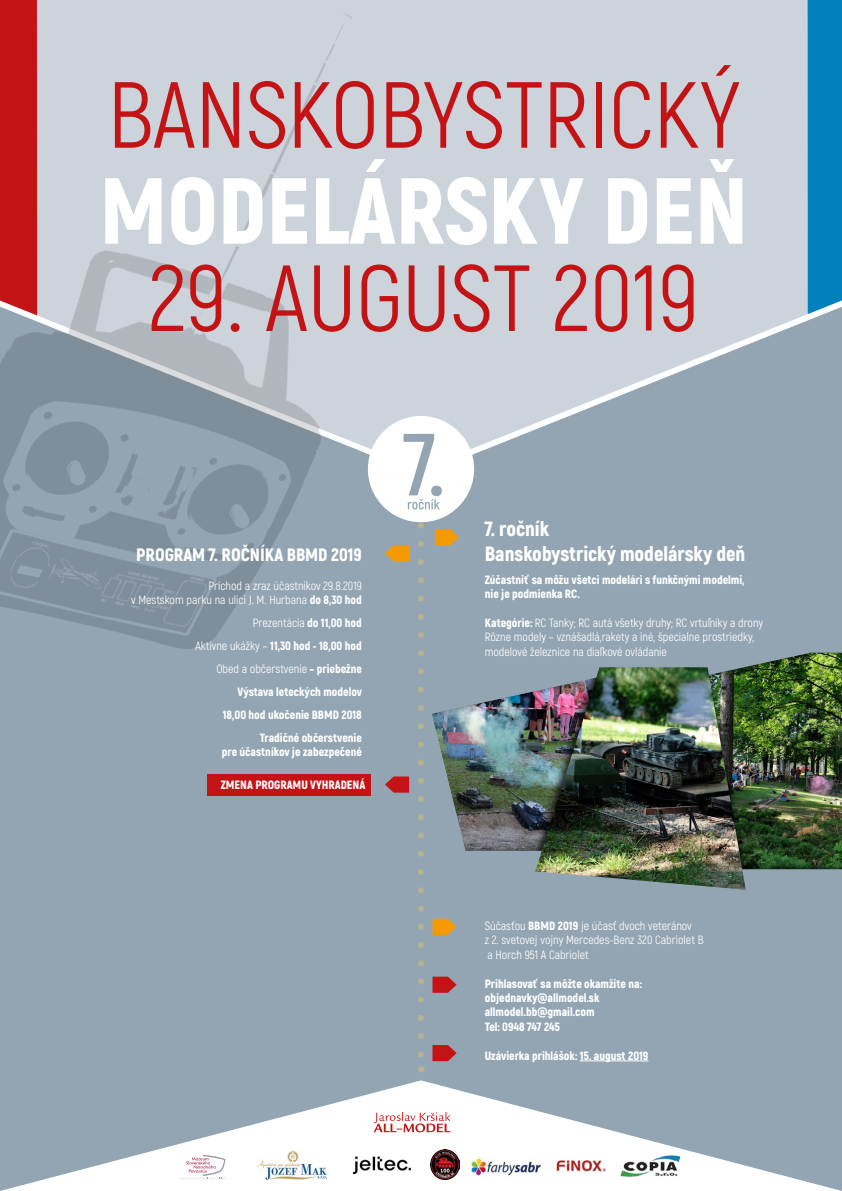
<style>
.page{position:relative;width:842px;height:1191px;background:#fff}
.page>*{position:absolute;margin:0;border:0;box-sizing:border-box;transform-origin:0 0}
.t1{font:93.6px "Akrobat";color:#c41314}
.t2{font:900 93.6px "Akrobat";color:#fff}
.t3{font:900 20.6px "Akrobat";color:#fff}
.t4{font:900 18px "Akrobat";color:#fff}
.t5{font:12px/14.4px "Akrobat";color:#fff}
.t6{font:900 12px/14.4px "Akrobat";color:#fff}
.s1{font-weight:900}
.s2{font-weight:400}
</style>
<div class="page">
<div style="left:667px;top:0;width:141px;height:307px;background:#ccd3db"></div>
<div style="left:0;top:307px;width:842px;height:773px;background:#93a5b3"></div>
<img style="left:0;top:0;width:667px;height:797px">
<div style="left:808px;top:0;width:34px;height:314px;background:#0081bd"></div>
<svg style="left:0;top:1080px;width:842px;height:111px;fill:#93a5b3"></svg>
<hr style="left:580px;top:1060px;width:68px;height:1px;background:#fff">
<div style="left:422px;top:669px;width:189px;height:204px;background:#000;opacity:.75"></div>
<div style="left:690px;top:632px;width:152px;height:290px;background:#000;opacity:.75"></div>
<img style="left:535px;top:667px;width:211px;height:222px">
<img style="left:256px;top:1149px;width:70px;height:30px">
<svg style="left:180px;top:1154px;width:46px;height:25px"></svg>
<div style="left:368px;top:416px;width:106px;height:106px;background:#fff;border-radius:50%"></div>
<img style="left:556px;top:1152px;width:51px;height:26px">
<img style="left:472px;top:1157px;width:69px;height:19px">
<div style="left:208px;top:773px;width:163px;height:22px;background:#c41314"></div>
<svg style="left:385px;top:434px;width:74px;height:638px;background:#a0aab2"></svg>
<svg style="left:374px;top:1112px;width:76px;height:20px"></svg>
<img style="left:345px;top:1150px;width:73px;height:29px">
<img style="left:430px;top:1149px;width:30px;height:30px">
<img style="left:620px;top:1153px;width:62px;height:25px">
<p class="t1" style="left:108px;top:59px;width:634px">BANSKOBYSTRICKÝ</p>
<p class="t2" style="left:99px;top:150px;width:650px">MODELÁRSKY DEŇ</p>
<p class="t1" style="left:149px;top:242px;width:552px">29. AUGUST 2019</p>
<p class="t4" style="left:136px;top:543px;width:227px">PROGRAM 7. ROČNÍKA BBMD 2019</p>
<p class="t5" style="left:131px;top:578px;width:232px;text-align:right">Príchod a zraz účastníkov 29.8.2019<br>v Mestskom parku na ulici J. M. Hurbana <span class="s1">do 8,30 hod</span></p>
<p class="t5" style="left:253px;top:616px;width:110px">Prezentácia <span class="s1">do 11,00 hod</span></p>
<p class="t6" style="left:195px;top:638px;width:168px"><span class="s2">Aktívne ukážky –</span> 11,30 hod - 18,00 hod</p>
<p class="t5" style="left:216px;top:661px;width:147px">Obed a občerstvenie <span class="s1">– priebežne</span></p>
<p class="t6" style="left:238px;top:684px;width:126px">Výstava leteckých modelov</p>
<p class="t6" style="left:223px;top:707px;width:141px">18,00 hod ukočenie BBMD 2018</p>
<p class="t6" style="left:222px;top:730px;width:142px;text-align:right">Tradičné občerstvenie<br>pre účastníkov je zabezpečené</p>
<p class="t6" style="left:221px;top:777px;width:146px">ZMENA PROGRAMU VYHRADENÁ</p>
<p class="t3" style="left:485px;top:515px;width:66px">7. ročník</p>
<p class="t3" style="left:485px;top:540px;width:262px">Banskobystrický modelársky deň</p>
<p class="t6" style="left:485px;top:572px;width:261px">Zúčastniť sa môžu všetci modelári s funkčnými modelmi, nie je podmienka RC.</p>
<p class="t5" style="left:485px;top:615px;width:280px"><span class="s1">Kategórie:</span> RC Tanky; RC autá všetky druhy; RC vrtuľníky a drony</p>
<p class="t5" style="left:485px;top:630px;width:271px">Rôzne modely – vznášadlá,rakety a iné, špecialne prostriedky, modelové železnice na diaľkové ovládanie</p>
<p class="t5" style="left:485px;top:918px;width:220px">Súčasťou <span class="s1">BBMD 2019</span> je účasť dvoch veteránov<br>z 2. svetovej vojny Mercedes-Benz 320 Cabriolet B a Horch 951 A Cabriolet</p>
<p class="t6" style="left:485px;top:976px;width:159px">Prihlasovať sa môžte okamžite na:</p>
<p class="t6" style="left:485px;top:990px;width:116px">objednavky@allmodel.sk</p>
<p class="t6" style="left:485px;top:1005px;width:111px">allmodel.bb@gmail.com</p>
<p class="t6" style="left:485px;top:1019px;width:77px">Tel: 0948 747 245</p>
<p class="t6" style="left:485px;top:1048px;width:165px">Uzávierka prihlášok: 15. august 2019</p>
</div>
